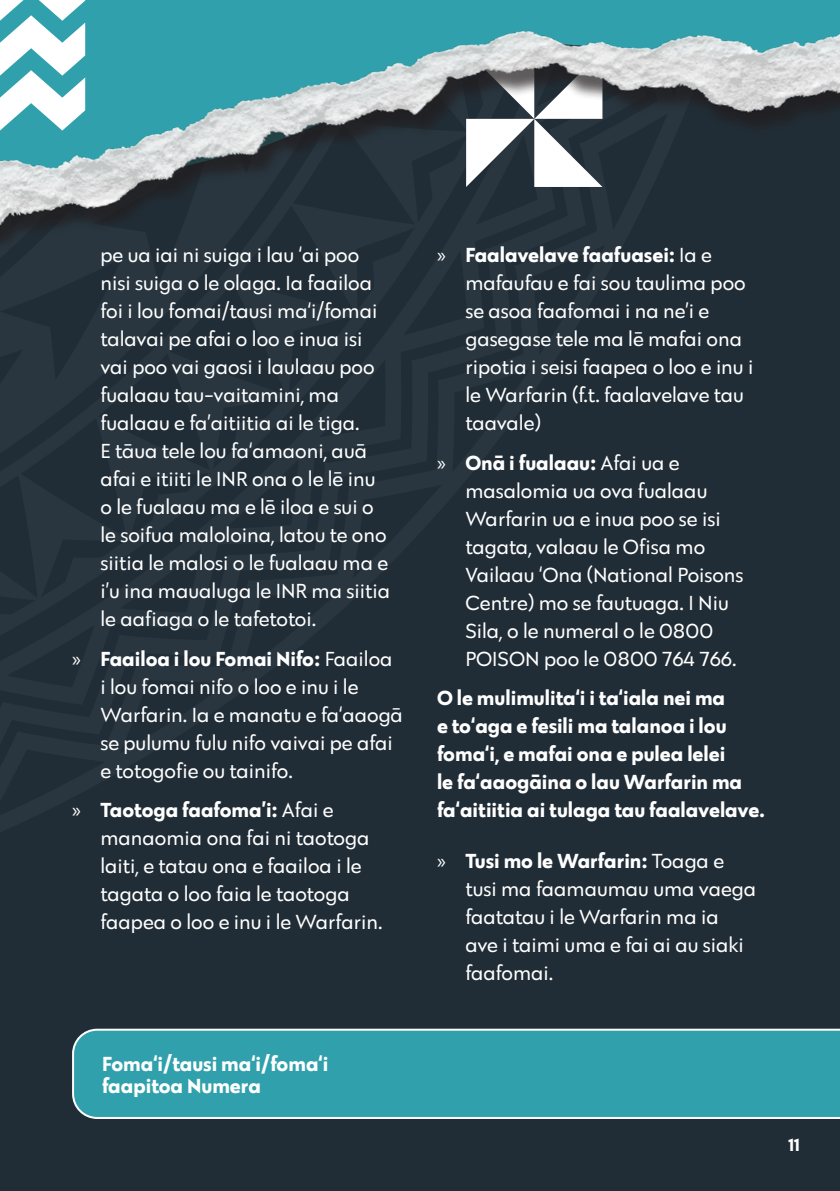
<style>
.page{position:relative;width:840px;height:1191px;background:#fff}
.page>*{position:absolute;margin:0;border:0;box-sizing:border-box;transform-origin:0 0}
.t1{font:21px/28px "Galatea";color:#fff}
.t2{font:700 21px/28px "Galatea";color:#fff}
.t3{font:700 18px "Galatea";color:#fff}
.s1{font-family:"Myriad Pro"}
.s2{font-weight:700}
</style>
<div class="page">
<div style="left:0;top:0;width:839px;height:1191px;background:#212d36"></div>
<div style="left:72px;top:1028px;width:767px;height:91px;background:#30a1ac"></div>
<img style="left:0;top:0;width:839px;height:239px">
<p class="t1" style="left:100px;top:241px;width:291px">pe ua iai ni suiga i lau ‘ai poo nisi suiga o le olaga. Ia faailoa foi i lou fomai/tausi ma‘i/fomai talavai pe afai o loo e inua isi vai poo vai gaosi i laulaau poo fualaau tau-vaitamini, ma fualaau e fa’aitiitia ai le tiga.<br>E tāua tele lou fa‘amaoni, auā afai e itiiti le INR ona o le lē inu o le fualaau ma e lē iloa e sui o le soifua maloloina, latou te ono siitia le malosi o le fualaau ma e i’u ina maualuga le INR ma siitia le aafiaga o le tafetotoi.</p>
<p class="t1" style="left:100px;top:644px;width:304px;text-indent:-28px"><span class="s1">»</span> <span class="s2">Faailoa i lou Fomai Nifo:</span> Faailoa i lou fomai nifo o loo e inu i le<br>Warfarin. Ia e manatu e fa‘aaogā se pulumu fulu nifo vaivai pe afai e totogofie ou tainifo.</p>
<p class="t1" style="left:100px;top:795px;width:283px;text-indent:-28px"><span class="s1">»</span> <span class="s2">Taotoga faafoma’i:</span> Afai e manaomia ona fai ni taotoga laiti, e tatau ona e faailoa i le tagata o loo faia le taotoga faapea o loo e inu i le Warfarin.</p>
<p class="t2" style="left:102px;top:1052px;width:228px;line-height:22px">Foma‘i/tausi ma‘i/foma‘i faapitoa Numera</p>
<p class="t1" style="left:465px;top:240px;width:289px;text-indent:-28px"><span class="s1">»</span> <span class="s2">Faalavelave faafuasei:</span> Ia e mafaufau e fai sou taulima poo se asoa faafomai i na ne’i e gasegase tele ma lē mafai ona ripotia i seisi faapea o loo e inu i le Warfarin (f.t. faalavelave tau taavale)</p>
<p class="t1" style="left:465px;top:448px;width:279px;text-indent:-28px"><span class="s1">»</span> <span class="s2">Onā i fualaau:</span> Afai ua e masalomia ua ova fualaau<br>Warfarin ua e inua poo se isi tagata, valaau le Ofisa mo<br>Vailaau ‘Ona (National Poisons<br>Centre) mo se fautuaga. I Niu<br>Sila, o le numeral o le 0800<br>POISON poo le 0800 764 766.</p>
<p class="t2" style="left:437px;top:683px;width:329px">O le mulimulita‘i i ta‘iala nei ma<br>e to‘aga e fesili ma talanoa i lou foma‘i, e mafai ona e pulea lelei<br>le fa‘aaogāina o lau Warfarin ma fa‘aitiitia ai tulaga tau faalavelave.</p>
<p class="t1" style="left:465px;top:846px;width:292px;text-indent:-28px"><span class="s1">»</span> <span class="s2">Tusi mo le Warfarin:</span> Toaga e tusi ma faamaumau uma vaega faatatau i le Warfarin ma ia ave i taimi uma e fai ai au siaki faafomai.</p>
<p class="t3" style="left:788px;top:1133px;width:13px">11</p>
</div>
